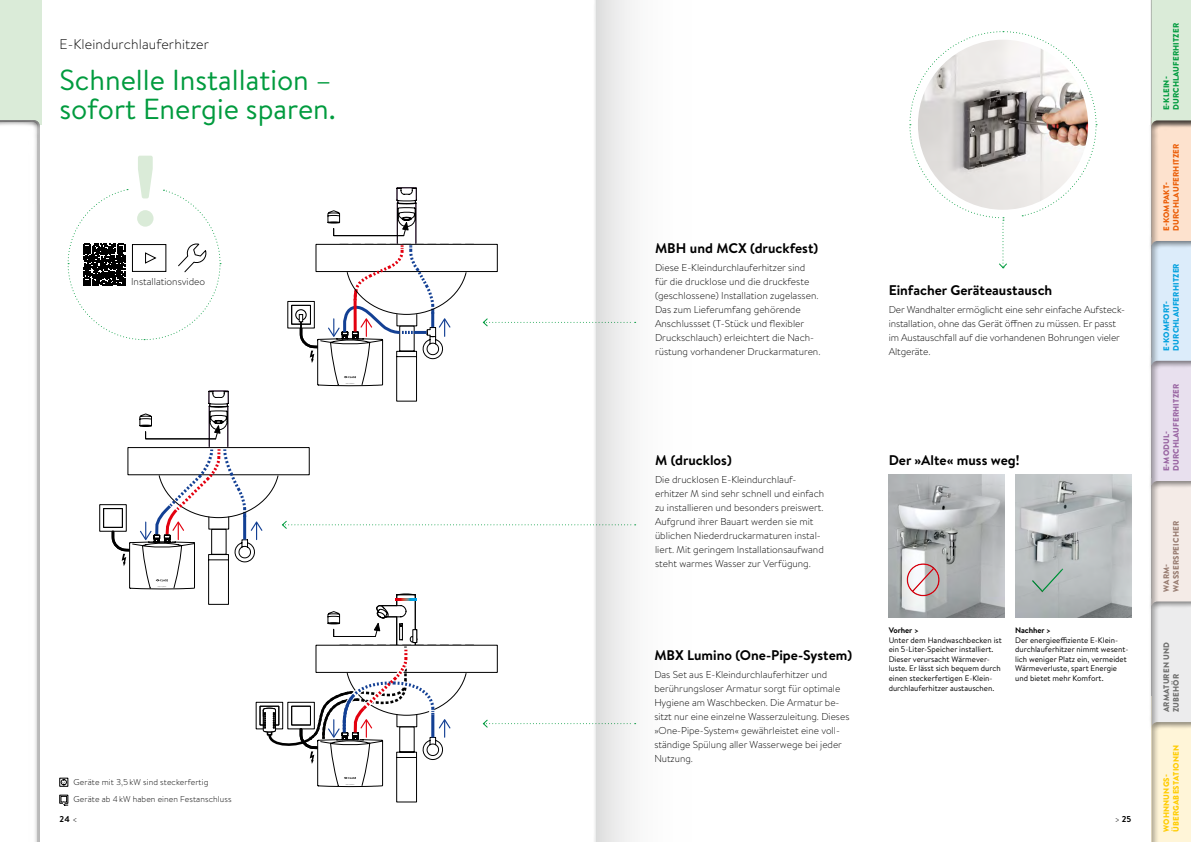
<style>
.page{position:relative;width:1191px;height:842px;background:#fff}
.page>*{position:absolute;margin:0;border:0;box-sizing:border-box;transform-origin:0 0}
.t1{font:700 100px "Brandon Text";color:#daebd8}
.t2{font:29px/29.5px "Brandon Text";color:#009b3e}
.t3{font:700 14px "Brandon Text";color:#000}
.t4{font:300 14px "Brandon Text";letter-spacing:.01em;color:#000}
.t5{font:300 10px/14px "Brandon Text";color:#000}
.t6{font:300 8.5px/16.8px "Brandon Text";letter-spacing:.01em;color:#000}
.t7{font:700 8.5px "Brandon Text";color:#000}
.t8{font:8px/9.6px "Brandon Text";color:#000}
.t9{font:900 8px/9.6px "Brandon Text";letter-spacing:.02em;color:#fc0}
.t10{font:900 8px/9.6px "Brandon Text";letter-spacing:.02em;color:#00a0de}
.t11{font:900 8px/9.6px "Brandon Text";letter-spacing:.02em;color:#eb5c05}
.t12{font:900 8px/9.6px "Brandon Text";letter-spacing:.02em;color:#9864a1}
.t13{font:900 8px/9.6px "Brandon Text";letter-spacing:.02em;color:#009b3e}
.t14{font:900 8px/9.6px "Brandon Text";letter-spacing:.02em;color:#6f6f6e}
.t15{font:900 8px/9.6px "Brandon Text";letter-spacing:.02em;color:#987c71}
.t16{font:700 8px "Brandon Text";letter-spacing:-.01em;color:#000}
.s1{font-weight:300}
</style>
<div class="page">
<div style="left:1148px;top:0;width:43px;height:132px;background:#f9f9f9"></div>
<div style="left:1151px;top:0;width:40px;height:113px;background:#daebd8"></div>
<div style="left:1144px;top:113px;width:47px;height:729px;background:#000;opacity:.5"></div>
<svg style="left:909px;top:31px;width:188px;height:238px"></svg>
<img style="left:1015px;top:474px;width:116px;height:143px">
<img style="left:888px;top:474px;width:116px;height:143px">
<div style="left:902px;top:558px;width:42px;height:38px;background:#000;opacity:.5"></div>
<div style="left:1037px;top:563px;width:30px;height:30px;background:#b9bec0"></div>
<svg style="left:1030px;top:567px;width:33px;height:25px"></svg>
<div style="left:1027px;top:575px;width:20px;height:18px;background:#000;opacity:.5"></div>
<div style="left:1143px;top:0;width:6px;height:125px;background:#fff"></div>
<svg style="left:595px;top:0;width:42px;height:842px"></svg>
<div style="left:0;top:0;width:41px;height:125px;background:#daebd8"></div>
<svg style="left:60px;top:187px;width:575px;height:618px"></svg>
<div style="left:0;top:113px;width:47px;height:729px;background:#fff"></div>
<svg style="left:0;top:120px;width:40px;height:722px"></svg>
<h3 class="t4" style="left:60px;top:35px;width:151px">E-Kleindurchlauferhitzer</h3>
<h2 class="t2" style="left:60px;top:65px;width:278px">Schnelle Installation – sofort Energie sparen.</h2>
<h1 class="t1" style="left:132px;top:121px;width:28px">!</h1>
<p class="t5" style="left:131px;top:275px;width:75px">Installationsvideo</p>
<p class="t6" style="left:74px;top:774px;width:159px">Geräte mit 3,5kW sind steckerfertig<br>Geräte ab 4kW haben einen Festanschluss</p>
<h3 class="t3" style="left:655px;top:239px;width:165px">MBH und MCX (druckfest)</h3>
<p class="t5" style="left:655px;top:261px;width:167px">Diese E-Kleindurchlauferhitzer sind für die drucklose und die druckfeste (geschlossene) Installation zugelassen.<br>Das zum Lieferumfang gehörende Anschlussset (T-Stück und flexibler Druckschlauch) erleichtert die Nach&shy;rüstung vorhandener Druckarmaturen.</p>
<h3 class="t3" style="left:888px;top:280px;width:165px">Einfacher Geräteaustausch</h3>
<p class="t5" style="left:888px;top:302px;width:238px">Der Wandhalter ermöglicht eine sehr einfache Aufsteck&shy;installation, ohne das Gerät öffnen zu müssen. Er passt im Austauschfall auf die vorhandenen Bohrungen vieler Altgeräte.</p>
<h3 class="t3" style="left:655px;top:450px;width:78px">M (drucklos)</h3>
<p class="t5" style="left:655px;top:472px;width:171px">Die drucklosen E-Kleindurchlauf&shy;erhitzer M sind sehr schnell und einfach zu installieren und besonders preiswert.<br>Aufgrund ihrer Bauart werden sie mit üblichen Niederdruckarmaturen instal&shy;liert. Mit geringem Installationsaufwand steht warmes Wasser zur Verfügung.</p>
<h3 class="t3" style="left:654px;top:645px;width:199px">MBX Lumino (One-Pipe-System)</h3>
<p class="t5" style="left:654px;top:668px;width:197px">Das Set aus E-Kleindurchlauferhitzer und berührungsloser Armatur sorgt für optimale Hygiene am Waschbecken. Die Armatur be&shy;sitzt nur eine einzelne Wasserzuleitung. Dieses »One-Pipe-System« gewährleistet eine voll&shy;ständige Spülung aller Wasserwege bei jeder Nutzung.</p>
<h3 class="t3" style="left:888px;top:450px;width:132px">Der »Alte« muss weg!</h3>
<p class="t16" style="left:888px;top:625px;width:32px">Vorher &gt;</p>
<p class="t8" style="left:888px;top:635px;width:115px">Unter dem Handwaschbecken ist ein 5-Liter-Speicher installiert.<br>Dieser verursacht Wärmever&shy;luste. Er lässt sich bequem durch einen steckerfertigen E-Klein&shy;durchlauferhitzer austauschen.</p>
<p class="t16" style="left:1015px;top:625px;width:37px">Nachher &gt;</p>
<p class="t8" style="left:1015px;top:635px;width:115px">Der energieeffiziente E-Klein&shy;durchlauferhitzer nimmt wesent&shy;lich weniger Platz ein, vermeidet<br>Wärmeverluste, spart Energie und bietet mehr Komfort.</p>
<p class="t7" style="left:60px;top:813px;width:19px">24 <span class="s1">&lt;</span></p>
<p class="t7" style="left:1114px;top:813px;width:18px"><span class="s1">&gt;</span> 25</p>
<p class="t13" style="left:1161px;top:110px;width:89px;rotate:-90deg">E-KLEIN-<br>DURCHLAUFERHITZER</p>
<p class="t11" style="left:1161px;top:231px;width:89px;rotate:-90deg">E-KOMPAKT-<br>DURCHLAUFERHITZER</p>
<p class="t10" style="left:1161px;top:351px;width:89px;rotate:-90deg">E-KOMFORT-<br>DURCHLAUFERHITZER</p>
<p class="t12" style="left:1161px;top:471px;width:89px;rotate:-90deg">E-MODUL-<br>DURCHLAUFERHITZER</p>
<p class="t15" style="left:1161px;top:592px;width:72px;rotate:-90deg">WARM-<br>WASSERSPEICHER</p>
<p class="t14" style="left:1161px;top:712px;width:71px;rotate:-90deg">ARMATUREN UND<br>ZUBEHÖR</p>
<p class="t9" style="left:1161px;top:832px;width:88px;rotate:-90deg">WOHNNUNGS-<br>ÜBERGABESTATIONEN</p>
</div>
